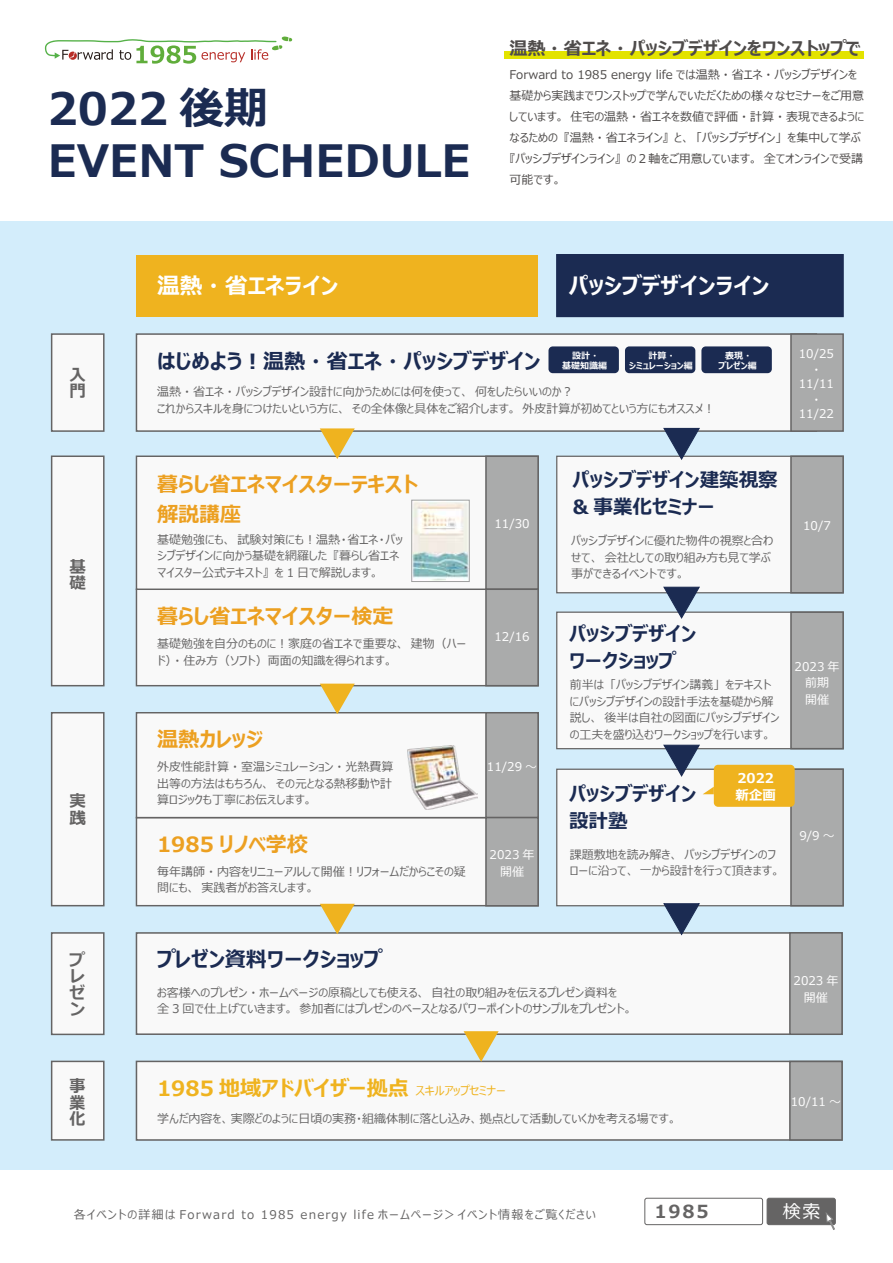
<style>
.page{position:relative;width:893px;height:1263px;background:#fff}
.page>*{position:absolute;margin:0;border:0;box-sizing:border-box;transform-origin:0 0}
.t1{font:700 44.55px/52.5px "Meiryo UI";color:#1b2b52}
.t2{font:700 22.5px "Meiryo UI";color:#fff}
.t3{font:700 21px/30px "Meiryo UI";color:#eca021}
.t4{font:700 21px "Meiryo UI";color:#1b2b52}
.t5{font:700 21px "Meiryo UI";color:#efb31f}
.t6{font:700 19.5px/27px "Meiryo UI";color:#1b2b52}
.t7{font:700 18px "Meiryo UI";color:#4f4c4b}
.t8{font:700 18px "Meiryo UI";color:#656464}
.t9{font:18px "Meiryo UI";color:#fff}
.t10{font:700 16.5px/16.5px "Meiryo UI";color:#656464;text-align:justify;scale:.96 1}
.t11{font:700 16.5px/16.5px "Meiryo UI";color:#656464}
.t12{font:700 13.5px/16.5px "Meiryo UI";color:#fff}
.t13{font:12px/16.5px "Meiryo UI";color:#656464}
.t14{font:12px/21px "Meiryo UI";color:#4f4c4b}
.t15{font:12px/16.5px "Meiryo UI";color:#fff;text-align:center}
.t16{font:12px "Meiryo UI";letter-spacing:.1em;color:#656464}
.t17{font:700 9px/10.5px "Meiryo UI";color:#fff;text-align:center}
.s1{font-weight:400;font-size:12px}
</style>
<div class="page">
<div style="left:0;top:221px;width:893px;height:949px;background:#d3edfb"></div>
<div style="left:504px;top:52px;width:360px;height:7px;background:#e3e300"></div>
<div style="left:556px;top:456px;width:288px;height:137px;background:#f9f9f9;border:1px solid #656464"></div>
<div style="left:556px;top:611px;width:288px;height:138px;background:#f9f9f9;border:1px solid #656464"></div>
<div style="left:556px;top:769px;width:288px;height:137px;background:#f9f9f9;border:1px solid #656464"></div>
<div style="left:136px;top:588px;width:403px;height:98px;background:#f9f9f9;border:1px solid #656464"></div>
<div style="left:767px;top:1198px;width:68px;height:27px;background:#656464;border-radius:2px"></div>
<div style="left:767px;top:1198px;width:69px;height:27px;border:1px solid #656464;border-radius:2px"></div>
<div style="left:644px;top:1198px;width:119px;height:27px;border:1px solid #656464;border-radius:2px"></div>
<svg style="left:826px;top:1212px;width:9px;height:18px"></svg>
<div style="left:137px;top:255px;width:401px;height:61px;background:#efb31f"></div>
<div style="left:556px;top:254px;width:288px;height:63px;background:#1b2b52"></div>
<div style="left:51px;top:333px;width:54px;height:99px;background:#f9f9f9;border:2px solid #656464"></div>
<div style="left:51px;top:455px;width:54px;height:231px;background:#f9f9f9;border:2px solid #656464"></div>
<div style="left:51px;top:712px;width:54px;height:194px;background:#f9f9f9;border:2px solid #656464"></div>
<div style="left:51px;top:1061px;width:54px;height:80px;background:#f9f9f9;border:2px solid #656464"></div>
<div style="left:51px;top:932px;width:54px;height:103px;background:#f9f9f9;border:2px solid #656464"></div>
<div style="left:136px;top:455px;width:403px;height:135px;background:#f9f9f9;border:1px solid #656464"></div>
<div style="left:136px;top:333px;width:681px;height:99px;background:#f9f9f9;border:2px solid #656464"></div>
<div style="left:136px;top:932px;width:707px;height:103px;background:#f9f9f9;border:2px solid #656464"></div>
<div style="left:136px;top:1061px;width:707px;height:80px;background:#f9f9f9;border:2px solid #656464"></div>
<div style="left:136px;top:817px;width:403px;height:89px;background:#f9f9f9;border:1px solid #656464"></div>
<div style="left:136px;top:712px;width:403px;height:106px;background:#f9f9f9;border:1px solid #656464"></div>
<svg style="left:662px;top:586px;width:39px;height:33px"></svg>
<svg style="left:662px;top:427px;width:39px;height:33px"></svg>
<svg style="left:320px;top:428px;width:35px;height:31px"></svg>
<svg style="left:320px;top:684px;width:35px;height:30px"></svg>
<svg style="left:320px;top:904px;width:35px;height:30px"></svg>
<svg style="left:464px;top:1031px;width:35px;height:31px"></svg>
<svg style="left:662px;top:744px;width:39px;height:33px"></svg>
<svg style="left:662px;top:903px;width:39px;height:33px"></svg>
<div style="left:790px;top:333px;width:54px;height:99px;background:#aaabab;border:2px solid #656464"></div>
<div style="left:485px;top:455px;width:54px;height:135px;background:#aaabab;border:2px solid #656464"></div>
<div style="left:790px;top:455px;width:54px;height:138px;background:#aaabab;border:2px solid #656464"></div>
<div style="left:790px;top:611px;width:54px;height:138px;background:#aaabab;border:2px solid #656464"></div>
<div style="left:790px;top:768px;width:54px;height:138px;background:#aaabab;border:2px solid #656464"></div>
<div style="left:485px;top:588px;width:54px;height:98px;background:#aaabab;border:2px solid #656464"></div>
<div style="left:485px;top:712px;width:54px;height:106px;background:#aaabab;border:2px solid #656464"></div>
<div style="left:485px;top:817px;width:54px;height:89px;background:#aaabab;border:2px solid #656464"></div>
<div style="left:789px;top:1061px;width:54px;height:80px;background:#aaabab;border:2px solid #656464"></div>
<div style="left:789px;top:932px;width:54px;height:103px;background:#aaabab;border:2px solid #656464"></div>
<img style="left:407px;top:745px;width:71px;height:65px">
<div style="left:548px;top:346px;width:71px;height:27px;background:#1b2b52;border-radius:4px"></div>
<div style="left:625px;top:346px;width:70px;height:27px;background:#1b2b52;border-radius:4px"></div>
<div style="left:701px;top:346px;width:71px;height:27px;background:#1b2b52;border-radius:4px"></div>
<img style="left:414px;top:502px;width:53px;height:78px">
<div style="left:412px;top:500px;width:57px;height:82px;border:1px solid #9fa0a0"></div>
<svg style="left:45px;top:37px;width:247px;height:27px"></svg>
<div style="left:714px;top:765px;width:81px;height:42px;background:#efb31f;border-radius:4px"></div>
<svg style="left:703px;top:787px;width:11px;height:7px"></svg>
<h1 class="t1" style="left:48px;top:84px;width:424px">2022 後期<br>EVENT SCHEDULE</h1>
<h3 class="t7" style="left:509px;top:36px;width:354px">温熱・省エネ・パッシブデザインをワンストップで</h3>
<p class="t14" style="left:509px;top:64px;width:356px">Forward to 1985 energy life では温熱・省エネ・パッシブデザインを基礎から実践までワンストップで学んでいただくための様々なセミナーをご用意しています。住宅の温熱・省エネを数値で評価・計算・表現できるようになるための『温熱・省エネライン』と、「パッシブデザイン」を集中して学ぶ『パッシブデザインライン』の２軸をご用意しています。全てオンラインで受講可能です。</p>
<h3 class="t11" style="left:69px;top:367px;width:17px">入門</h3>
<h3 class="t11" style="left:69px;top:559px;width:18px">基礎</h3>
<h3 class="t11" style="left:69px;top:794px;width:18px">実践</h3>
<h3 class="t10" style="left:69px;top:952px;width:18px">プﾚゼﾝ</h3>
<h3 class="t10" style="left:69px;top:1078px;width:18px">事業化</h3>
<h2 class="t2" style="left:157px;top:270px;width:182px">温熱・省エネライン</h2>
<h2 class="t2" style="left:569px;top:270px;width:202px">パッシブデザインライン</h2>
<h3 class="t4" style="left:157px;top:347px;width:385px">はじめよう︕温熱・省エネ・パッシブデザイン</h3>
<p class="t13" style="left:157px;top:384px;width:560px">温熱・省エネ・パッシブデザイン設計に向かうためには何を使って、何をしたらいいのか︖<br>これからスキルを身につけたいという方に、その全体像と具体をご紹介します。外皮計算が初めてという方にもオススメ︕</p>
<p class="t17" style="left:562px;top:350px;width:46px">設計・<br>基礎知識編</p>
<p class="t17" style="left:629px;top:350px;width:65px">計算・<br>シミュレーション編</p>
<p class="t17" style="left:718px;top:350px;width:40px">表現・<br>プレゼン編</p>
<p class="t15" style="left:799px;top:346px;width:37px">10/25・</p>
<p class="t15" style="left:799px;top:376px;width:37px">11/11・</p>
<p class="t15" style="left:799px;top:406px;width:37px">11/22</p>
<h3 class="t3" style="left:157px;top:470px;width:262px">暮らし省エネマイスターテキスト解説講座</h3>
<h3 class="t6" style="left:573px;top:468px;width:207px">パッシブデザイン建築視察&amp; 事業化セミナー</h3>
<p class="t15" style="left:494px;top:516px;width:37px">11/30</p>
<p class="t15" style="left:803px;top:518px;width:29px">10/7</p>
<p class="t13" style="left:157px;top:532px;width:247px">基礎勉強にも、試験対策にも︕温熱・省エネ・パッシブデザインに向かう基礎を網羅した『暮らし省エネマイスター公式テキスト』を 1 日で解説します。</p>
<p class="t13" style="left:571px;top:533px;width:204px">パッシブデザインに優れた物件の視察と合わせて、会社としての取り組み方も見て学ぶ事ができるイベントです。</p>
<h3 class="t3" style="left:157px;top:603px;width:238px">暮らし省エネマイスター検定</h3>
<p class="t13" style="left:157px;top:636px;width:311px">基礎勉強を自分のものに︕家庭の省エネで重要な、建物（ハード）・住み方（ソフト）両面の知識を得られます。</p>
<p class="t15" style="left:494px;top:629px;width:37px">12/16</p>
<h3 class="t3" style="left:157px;top:725px;width:108px">温熱カレッジ</h3>
<p class="t13" style="left:157px;top:759px;width:238px;text-align:justify">外皮性能計算・室温シミュレーション・光熱費算出等の方法はもちろん、その元となる熱移動や計算ロジックも丁寧にお伝えします。</p>
<h3 class="t3" style="left:157px;top:831px;width:152px">1985 リノベ学校</h3>
<p class="t13" style="left:157px;top:863px;width:310px">毎年講師・内容をリニューアルして開催︕リフォームだからこその疑問にも、実践者がお答えします。</p>
<p class="t15" style="left:487px;top:759px;width:52px">11/29 ～</p>
<p class="t15" style="left:490px;top:847px;width:46px">2023 年開催</p>
<h3 class="t6" style="left:569px;top:621px;width:129px">パッシブデザインワークショップ</h3>
<p class="t13" style="left:570px;top:677px;width:211px">前半は「パッシブデザイン講義」をテキストにパッシブデザインの設計手法を基礎から解説し、後半は自社の図面にパッシブデザインの工夫を盛り込むワークショップを行います。</p>
<p class="t12" style="left:735px;top:771px;width:42px">2022新企画</p>
<h3 class="t6" style="left:569px;top:781px;width:129px">パッシブデザイン設計塾</h3>
<p class="t13" style="left:570px;top:847px;width:212px">課題敷地を読み解き、パッシブデザインのフローに沿って、一から設計を行って頂きます。</p>
<p class="t15" style="left:795px;top:659px;width:46px">2023 年前期<br>開催</p>
<p class="t15" style="left:799px;top:828px;width:37px">9/9 ～</p>
<h3 class="t4" style="left:157px;top:944px;width:226px">プレゼン資料ワークショップ</h3>
<p class="t13" style="left:157px;top:985px;width:477px">お客様へのプレゼン・ホームページの原稿としても使える、自社の取り組みを伝えるプレゼン資料を<br>全 3 回で仕上げていきます。参加者にはプレゼンのベースとなるパワーポイントのサンプルをプレゼント。</p>
<p class="t15" style="left:793px;top:973px;width:46px">2023 年開催</p>
<h3 class="t5" style="left:157px;top:1073px;width:350px">1985 地域アドバイザー拠点 <span class="s1">スキルアップセミナー</span></h3>
<p class="t13" style="left:157px;top:1111px;width:521px">学んだ内容を、実際どのように日頃の実務・組織体制に落とし込み、拠点として活動していくかを考える場です。</p>
<p class="t15" style="left:791px;top:1094px;width:52px">10/11 ～</p>
<p class="t16" style="left:74px;top:1206px;width:523px">各イベントの詳細は Forward to 1985 energy life ホームページ＞イベント情報をご覧ください</p>
<h3 class="t8" style="left:654px;top:1199px;width:56px">1985</h3>
<h3 class="t9" style="left:783px;top:1199px;width:39px">検索</h3>
</div>
